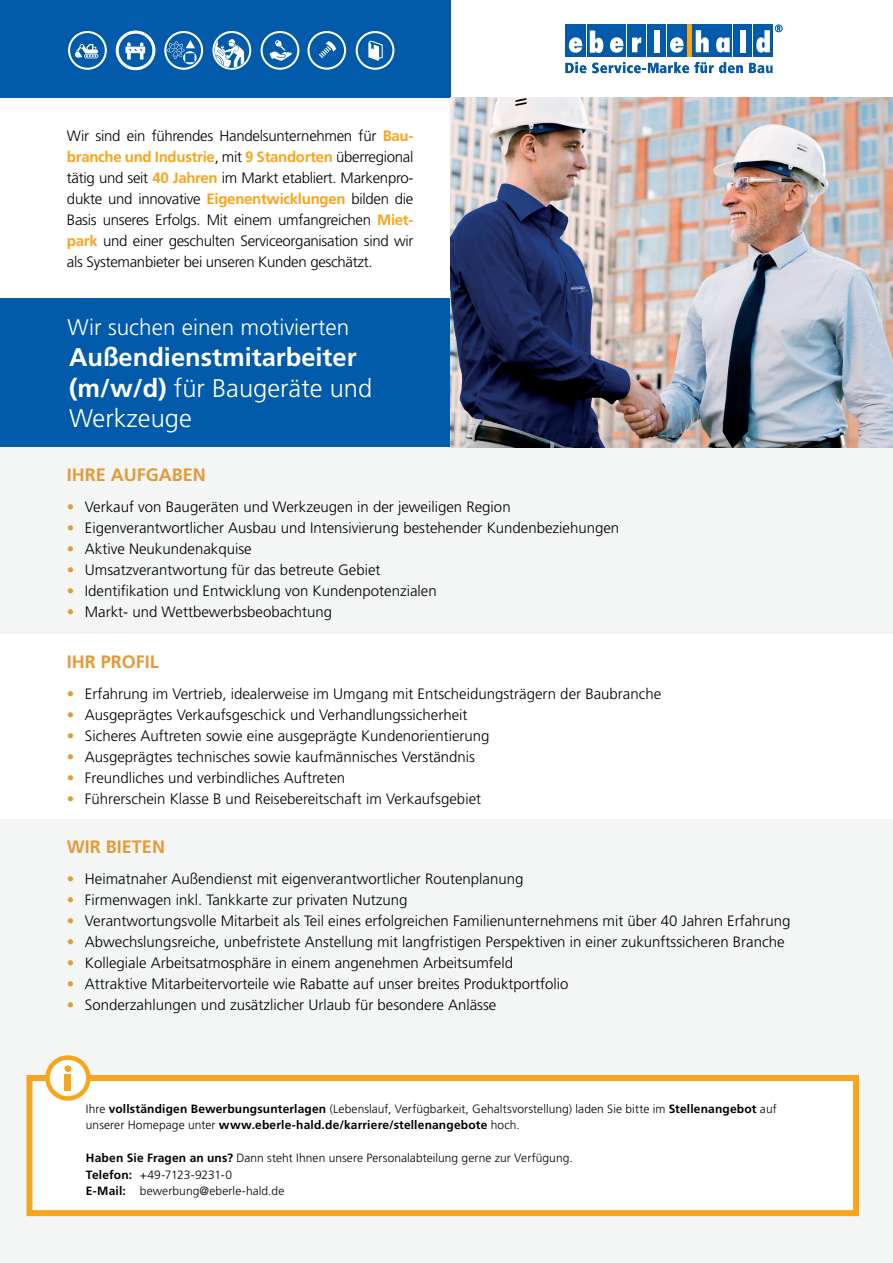
<style>
.page{position:relative;width:893px;height:1263px;background:#fff}
.page>*{position:absolute;margin:0;border:0;box-sizing:border-box;transform-origin:0 0}
.t1{font:700 25.5px/30.6px "Frutiger LT Std";color:#fff}
.t2{font:300 22.5px "Frutiger LT Std";color:#fff}
.t3{font:700 18px "Frutiger LT Std";color:#e39b38}
.t4{font:300 15px/21px "Frutiger LT Std";color:#000001;text-align:justify}
.t5{font:300 12px/16.5px "Frutiger LT Std";letter-spacing:.005em;color:#000001}
.s1{font-weight:700;color:#f9a51b}
.s2{font-weight:300}
.s3{color:#e39b38}
.s4{font-weight:700}
</style>
<div class="page">
<div style="left:0;top:0;width:451px;height:98px;background:#015aaa"></div>
<svg style="left:587px;top:25px;width:19px;height:32px"></svg>
<svg style="left:590px;top:31px;width:13px;height:22px"></svg>
<div style="left:647px;top:25px;width:19px;height:32px;background:#015aaa"></div>
<div style="left:654px;top:30px;width:5px;height:22px;background:#fff"></div>
<div style="left:627px;top:25px;width:19px;height:32px;background:#015aaa"></div>
<svg style="left:632px;top:37px;width:9px;height:15px"></svg>
<div style="left:686px;top:25px;width:6px;height:32px;background:#f9a51b"></div>
<div style="left:734px;top:25px;width:18px;height:32px;background:#015aaa"></div>
<div style="left:740px;top:30px;width:6px;height:22px;background:#fff"></div>
<div style="left:692px;top:25px;width:20px;height:32px;background:#015aaa"></div>
<svg style="left:696px;top:30px;width:13px;height:22px"></svg>
<div style="left:713px;top:25px;width:19px;height:32px;background:#015aaa"></div>
<div style="left:753px;top:25px;width:20px;height:32px;background:#015aaa"></div>
<svg style="left:716px;top:37px;width:14px;height:16px"></svg>
<div style="left:565px;top:25px;width:21px;height:32px;background:#015aaa"></div>
<svg style="left:569px;top:37px;width:13px;height:16px"></svg>
<div style="left:607px;top:25px;width:19px;height:32px;background:#015aaa"></div>
<svg style="left:610px;top:37px;width:13px;height:16px"></svg>
<div style="left:667px;top:25px;width:19px;height:32px;background:#015aaa"></div>
<svg style="left:670px;top:37px;width:13px;height:16px"></svg>
<svg style="left:565px;top:62px;width:21px;height:11px"></svg>
<svg style="left:592px;top:62px;width:181px;height:11px"></svg>
<svg style="left:756px;top:25px;width:26px;height:28px"></svg>
<svg style="left:116px;top:31px;width:39px;height:39px"></svg>
<svg style="left:68px;top:31px;width:39px;height:39px"></svg>
<svg style="left:164px;top:31px;width:39px;height:39px"></svg>
<svg style="left:212px;top:31px;width:39px;height:39px"></svg>
<svg style="left:261px;top:31px;width:38px;height:39px"></svg>
<svg style="left:307px;top:31px;width:39px;height:39px"></svg>
<svg style="left:356px;top:31px;width:38px;height:39px"></svg>
<div style="left:0;top:447px;width:893px;height:186px;background:#f4f5f5"></div>
<div style="left:0;top:820px;width:893px;height:443px;background:#f4f5f5"></div>
<div style="left:0;top:299px;width:450px;height:148px;background:#015aaa"></div>
<div style="left:26px;top:1075px;width:833px;height:141px;background:#fff;border:6px solid #f9a51b"></div>
<svg style="left:45px;top:1055px;width:46px;height:46px"></svg>
<div style="left:50px;top:1060px;width:36px;height:36px;background:#fff;border-radius:50%"></div>
<div style="left:65px;top:1074px;width:6px;height:16px;background:#f9a51b"></div>
<div style="left:65px;top:1065px;width:6px;height:7px;background:#f9a51b;border-radius:50%"></div>
<img style="left:450px;top:98px;width:443px;height:349px">
<p class="t4" style="left:67px;top:125px;width:348px">Wir sind ein führendes Handelsunternehmen für <span class="s1">Bau&shy;branche und Industrie</span>, mit <span class="s1">9 Standorten</span> überregional tätig und seit <span class="s1">40 Jahren</span> im Markt etabliert. Markenpro&shy;dukte und innovative <span class="s1">Eigenentwicklungen</span> bilden die Basis unseres Erfolgs. Mit einem umfangreichen <span class="s1">Miet&shy;park</span> und einer geschulten Serviceorganisation sind wir als Systemanbieter bei unseren Kunden geschätzt.</p>
<h2 class="t2" style="left:68px;top:315px;width:283px">Wir suchen einen motivierten</h2>
<h1 class="t1" style="left:69px;top:342px;width:305px">Außendienstmitarbeiter (m/w/d) <span class="s2">für Baugeräte und<br>Werkzeuge</span></h1>
<p class="t3" style="left:67px;top:465px;width:140px">IHRE AUFGABEN</p>
<p class="t4" style="left:67px;top:497px;width:445px"><span class="s3">•</span> Verkauf von Baugeräten und Werkzeugen in der jeweiligen Region</p>
<p class="t4" style="left:67px;top:518px;width:554px"><span class="s3">•</span> Eigenverantwortlicher Ausbau und Intensivierung bestehender Kundenbeziehungen</p>
<p class="t4" style="left:67px;top:539px;width:186px"><span class="s3">•</span> Aktive Neukundenakquise</p>
<p class="t4" style="left:67px;top:560px;width:315px"><span class="s3">•</span> Umsatzverantwortung für das betreute Gebiet</p>
<p class="t4" style="left:67px;top:581px;width:371px"><span class="s3">•</span> Identifikation und Entwicklung von Kundenpotenzialen</p>
<p class="t4" style="left:67px;top:602px;width:267px"><span class="s3">•</span> Markt- und Wettbewerbsbeobachtung</p>
<p class="t3" style="left:67px;top:651px;width:94px">IHR PROFIL</p>
<p class="t4" style="left:67px;top:684px;width:596px"><span class="s3">•</span> Erfahrung im Vertrieb, idealerweise im Umgang mit Entscheidungsträgern der Baubranche</p>
<p class="t4" style="left:67px;top:705px;width:402px"><span class="s3">•</span> Ausgeprägtes Verkaufsgeschick und Verhandlungssicherheit</p>
<p class="t4" style="left:67px;top:726px;width:424px"><span class="s3">•</span> Sicheres Auftreten sowie eine ausgeprägte Kundenorientierung</p>
<p class="t4" style="left:67px;top:747px;width:410px"><span class="s3">•</span> Ausgeprägtes technisches sowie kaufmännisches Verständnis</p>
<p class="t4" style="left:67px;top:768px;width:280px"><span class="s3">•</span> Freundliches und verbindliches Auftreten</p>
<p class="t4" style="left:67px;top:789px;width:416px"><span class="s3">•</span> Führerschein Klasse B und Reisebereitschaft im Verkaufsgebiet</p>
<p class="t3" style="left:67px;top:836px;width:100px">WIR BIETEN</p>
<p class="t4" style="left:67px;top:869px;width:458px"><span class="s3">•</span> Heimatnaher Außendienst mit eigenverantwortlicher Routenplanung</p>
<p class="t4" style="left:67px;top:890px;width:342px"><span class="s3">•</span> Firmenwagen inkl. Tankkarte zur privaten Nutzung</p>
<p class="t4" style="left:67px;top:911px;width:725px"><span class="s3">•</span> Verantwortungsvolle Mitarbeit als Teil eines erfolgreichen Familienunternehmens mit über 40 Jahren Erfahrung</p>
<p class="t4" style="left:67px;top:932px;width:719px"><span class="s3">•</span> Abwechslungsreiche, unbefristete Anstellung mit langfristigen Perspektiven in einer zukunftssicheren Branche</p>
<p class="t4" style="left:67px;top:953px;width:448px"><span class="s3">•</span> Kollegiale Arbeitsatmosphäre in einem angenehmen Arbeitsumfeld</p>
<p class="t4" style="left:67px;top:974px;width:503px"><span class="s3">•</span> Attraktive Mitarbeitervorteile wie Rabatte auf unser breites Produktportfolio</p>
<p class="t4" style="left:67px;top:995px;width:431px"><span class="s3">•</span> Sonderzahlungen und zusätzlicher Urlaub für besondere Anlässe</p>
<p class="t5" style="left:86px;top:1100px;width:692px">Ihre <span class="s4">vollständigen Bewerbungsunterlagen</span> (Lebenslauf, Verfügbarkeit, Gehaltsvorstellung) laden Sie bitte im <span class="s4">Stellenangebot</span> auf unserer Homepage unter <span class="s4">www.eberle-hald.de/karriere/stellenangebote</span> hoch.</p>
<p class="t5" style="left:86px;top:1150px;width:488px"><span class="s4">Haben Sie Fragen an uns?</span> Dann steht Ihnen unsere Personalabteilung gerne zur Verfügung.<br><span class="s4">Telefon:</span> +49-7123-9231-0<br><span class="s4">E-Mail:</span> bewerbung@eberle-hald.de</p>
</div>
